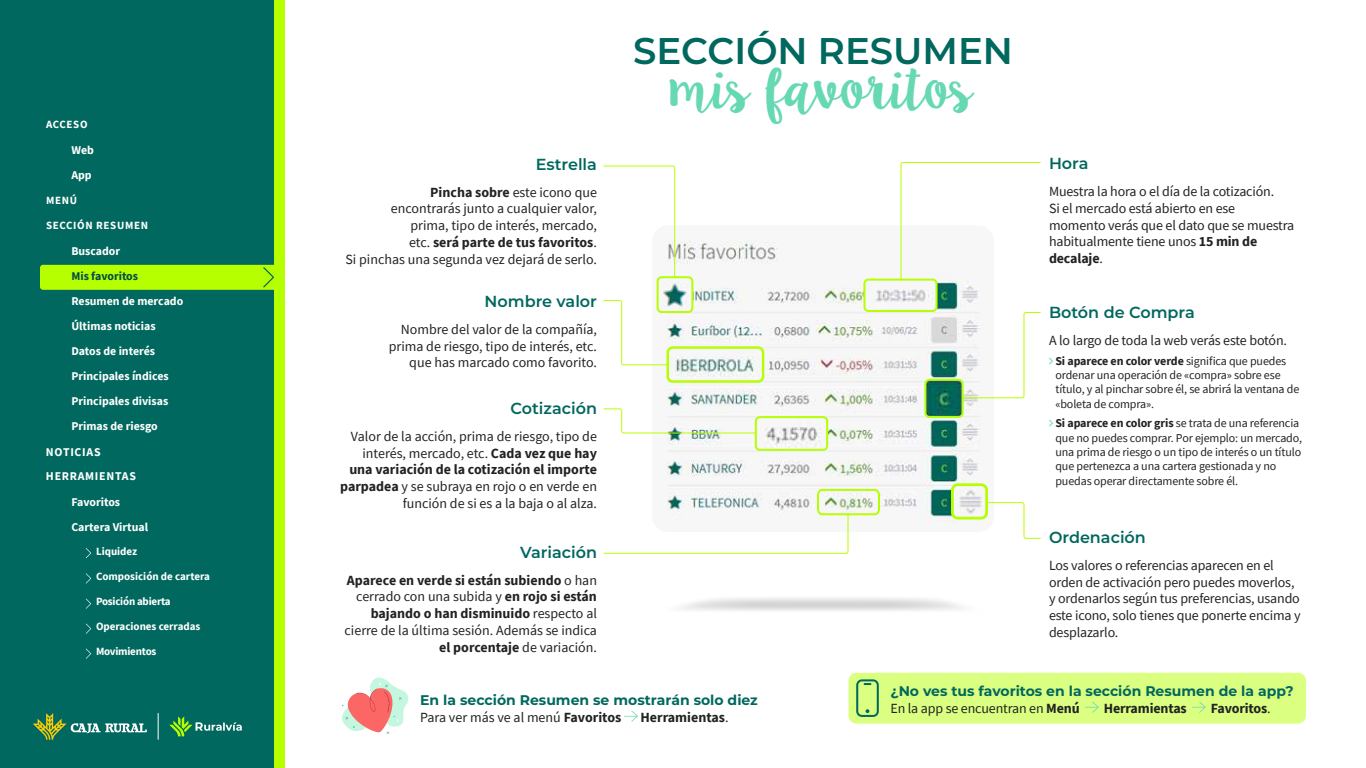
<style>
.page{position:relative;width:1366px;height:768px;background:#fff}
.page>*{position:absolute;margin:0;border:0;box-sizing:border-box;transform-origin:0 0}
.t1{font:49.5px "Lilly Belle";color:#66d8b3}
.t2{font:600 37.1px "Montserrat";color:#00685e}
.t3{font:600 16px "Montserrat";color:#00685e}
.t4{font:14px/16.8px "Source Sans Pro";letter-spacing:-.01em;color:#212322;text-align:right}
.t5{font:700 14px "Montserrat";color:#00685e}
.t6{font:700 14px "Source Sans Pro";letter-spacing:-.01em;color:#212322}
.t7{font:12px/14.4px "Source Sans Pro";letter-spacing:-.01em;color:#212322}
.t8{font:700 11.8px "Source Sans Pro";color:#fff}
.t9{font:700 11.8px "Source Sans Pro";letter-spacing:.06em;color:#fff}
.t10{font:700 11.8px "Source Sans Pro";color:#004c45}
.t11{font:700 11px "Source Sans Pro";color:#fff}
.t12{font:700 11px "Source Sans Pro";letter-spacing:-.02em;color:#fff}
.t13{font:700 11px "Source Sans Pro";letter-spacing:.06em;color:#fff}
.s1{font-weight:700}
.s2{font-weight:400}
</style>
<div class="page">
<div style="left:0;top:0;width:280px;height:768px;background:#00685e"></div>
<div style="left:274px;top:0;width:12px;height:768px;background:#b6ff00"></div>
<svg style="left:169px;top:716px;width:73px;height:20px"></svg>
<svg style="left:158px;top:713px;width:1px;height:27px"></svg>
<svg style="left:33px;top:713px;width:114px;height:27px"></svg>
<svg style="left:86px;top:573px;width:5px;height:11px"></svg>
<svg style="left:86px;top:624px;width:5px;height:10px"></svg>
<svg style="left:86px;top:548px;width:5px;height:10px"></svg>
<svg style="left:86px;top:599px;width:5px;height:10px"></svg>
<svg style="left:86px;top:649px;width:5px;height:10px"></svg>
<div style="left:40px;top:265px;width:234px;height:25px;background:#b6ff00"></div>
<img style="left:666px;top:240px;width:315px;height:284px">
<svg style="left:954px;top:311px;width:87px;height:88px"></svg>
<svg style="left:988px;top:502px;width:53px;height:37px"></svg>
<svg style="left:900px;top:162px;width:141px;height:131px"></svg>
<svg style="left:603px;top:165px;width:73px;height:201px"></svg>
<svg style="left:603px;top:408px;width:158px;height:26px"></svg>
<img style="left:660px;top:279px;width:30px;height:31px">
<div style="left:657px;top:276px;width:36px;height:37px;border:2px solid #b6ff00;border-radius:4px"></div>
<svg style="left:624px;top:711px;width:14px;height:11px"></svg>
<svg style="left:342px;top:677px;width:67px;height:57px"></svg>
<div style="left:848px;top:673px;width:458px;height:51px;background:#dbff80;border-radius:8px"></div>
<img style="left:670px;top:349px;width:91px;height:31px">
<div style="left:667px;top:346px;width:97px;height:37px;border:2px solid #b6ff00;border-radius:5px"></div>
<img style="left:758px;top:419px;width:67px;height:29px">
<div style="left:755px;top:416px;width:73px;height:35px;border:2px solid #b6ff00;border-radius:4px"></div>
<img style="left:866px;top:282px;width:69px;height:27px">
<div style="left:863px;top:279px;width:75px;height:33px;border:2px solid #b6ff00;border-radius:4px"></div>
<img style="left:927px;top:382px;width:34px;height:33px">
<div style="left:924px;top:379px;width:40px;height:39px;border:2px solid #b6ff00;border-radius:4px"></div>
<svg style="left:603px;top:488px;width:278px;height:66px"></svg>
<img style="left:955px;top:487px;width:29px;height:29px">
<div style="left:951px;top:483px;width:37px;height:37px;border:3px solid #b6ff00;border-radius:5px"></div>
<svg style="left:1085px;top:702px;width:14px;height:11px"></svg>
<svg style="left:1192px;top:702px;width:14px;height:11px"></svg>
<svg style="left:856px;top:679px;width:23px;height:38px"></svg>
<p class="t11" style="left:46px;top:117px;width:43px">ACCESO</p>
<p class="t8" style="left:71px;top:142px;width:24px">Web</p>
<p class="t8" style="left:71px;top:167px;width:22px">App</p>
<p class="t11" style="left:46px;top:193px;width:33px">MENÚ</p>
<p class="t13" style="left:46px;top:218px;width:104px">SECCIÓN RESUMEN</p>
<p class="t8" style="left:71px;top:243px;width:50px">Buscador</p>
<p class="t10" style="left:71px;top:268px;width:68px">Mis favoritos</p>
<p class="t8" style="left:71px;top:293px;width:113px">Resumen de mercado</p>
<p class="t8" style="left:71px;top:318px;width:86px">Últimas noticias</p>
<p class="t8" style="left:71px;top:343px;width:85px">Datos de interés</p>
<p class="t8" style="left:71px;top:368px;width:99px">Principales índices</p>
<p class="t8" style="left:71px;top:419px;width:88px">Primas de riesgo</p>
<p class="t8" style="left:71px;top:393px;width:98px">Principales divisas</p>
<p class="t9" style="left:46px;top:444px;width:56px">NOTICIAS</p>
<p class="t9" style="left:46px;top:469px;width:91px">HERRAMIENTAS</p>
<p class="t8" style="left:71px;top:494px;width:50px">Favoritos</p>
<p class="t8" style="left:71px;top:519px;width:78px">Cartera Virtual</p>
<p class="t11" style="left:96px;top:544px;width:43px">Liquidez</p>
<p class="t11" style="left:96px;top:569px;width:115px">Composición de cartera</p>
<p class="t12" style="left:96px;top:594px;width:76px">Posición abierta</p>
<p class="t11" style="left:96px;top:619px;width:106px">Operaciones cerradas</p>
<p class="t12" style="left:96px;top:644px;width:62px">Movimientos</p>
<p class="t3" style="left:536px;top:153px;width:63px">Estrella</p>
<p class="t4" style="left:345px;top:184px;width:253px"><span class="s1">Pincha sobre</span> este icono que<br>encontrarás junto a cualquier valor,<br>prima, tipo de interés, mercado,<br>etc. <span class="s1">será parte de tus favoritos</span>.<br>Si pinchas una segunda vez dejará de serlo.</p>
<p class="t3" style="left:485px;top:290px;width:114px">Nombre valor</p>
<p class="t4" style="left:389px;top:321px;width:210px">Nombre del valor de la compañía, prima de riesgo, tipo de interés, etc. que has marcado como favorito.</p>
<p class="t3" style="left:510px;top:397px;width:88px">Cotización</p>
<p class="t4" style="left:340px;top:428px;width:258px">Valor de la acción, prima de riesgo, tipo de interés, mercado, etc. <span class="s1">Cada vez que hay una variación de la cotización el importe parpadea</span> y se subraya en rojo o en verde en función de si es a la baja o al alza.</p>
<p class="t3" style="left:520px;top:541px;width:78px">Variación</p>
<p class="t4" style="left:345px;top:571px;width:254px"><span class="s1">Aparece en verde si están subiendo</span> o han cerrado con una subida y <span class="s1">en rojo si están bajando o han disminuido</span> respecto al cierre de la última sesión. Además se indica <span class="s1">el porcentaje</span> de variación.</p>
<h2 class="t2" style="left:633px;top:24px;width:381px">SECCIÓN RESUMEN</h2>
<h1 class="t1" style="left:672px;top:51px;width:303px">mis favoritos</h1>
<p class="t3" style="left:1049px;top:152px;width:41px">Hora</p>
<p class="t4" style="left:1049px;top:183px;width:247px;text-align:left">Muestra la hora o el día de la cotización.<br>Si el mercado está abierto en ese momento verás que el dato que se muestra habitualmente tiene unos <span class="s1">15 min de decalaje</span>.</p>
<p class="t3" style="left:1049px;top:301px;width:147px">Botón de Compra</p>
<p class="t4" style="left:1049px;top:332px;width:240px">A lo largo de toda la web verás este botón.</p>
<p class="t7" style="left:1055px;top:353px;width:245px"><span class="s1">Si aparece en color verde</span> significa que puedes ordenar una operación de «compra» sobre ese título, y al pinchar sobre él, se abrirá la ventana de «boleta de compra».</p>
<p class="t7" style="left:1055px;top:416px;width:248px"><span class="s1">Si aparece en color gris</span> se trata de una referencia que no puedes comprar. Por ejemplo: un mercado, una prima de riesgo o un tipo de interés o un título que pertenezca a una cartera gestionada y no puedas operar directamente sobre él.</p>
<p class="t3" style="left:1049px;top:526px;width:98px">Ordenación</p>
<p class="t4" style="left:1049px;top:557px;width:253px;text-align:left">Los valores o referencias aparecen en el orden de activación pero puedes moverlos, y ordenarlos según tus preferencias, usando este icono, solo tienes que ponerte encima y desplazarlo.</p>
<p class="t5" style="left:420px;top:690px;width:339px">En la sección Resumen se mostrarán solo diez</p>
<p class="t4" style="left:420px;top:709px;width:203px">Para ver más ve al menú <span class="s1">Favoritos</span></p>
<p class="t6" style="left:641px;top:708px;width:90px">Herramientas<span class="s2">.</span></p>
<p class="t5" style="left:890px;top:681px;width:405px">¿No ves tus favoritos en la sección Resumen de la app?</p>
<p class="t4" style="left:890px;top:700px;width:191px">En la app se encuentran en <span class="s1">Menú</span></p>
<p class="t6" style="left:1104px;top:699px;width:85px">Herramientas</p>
<p class="t6" style="left:1211px;top:699px;width:61px">Favoritos<span class="s2">.</span></p>
</div>
